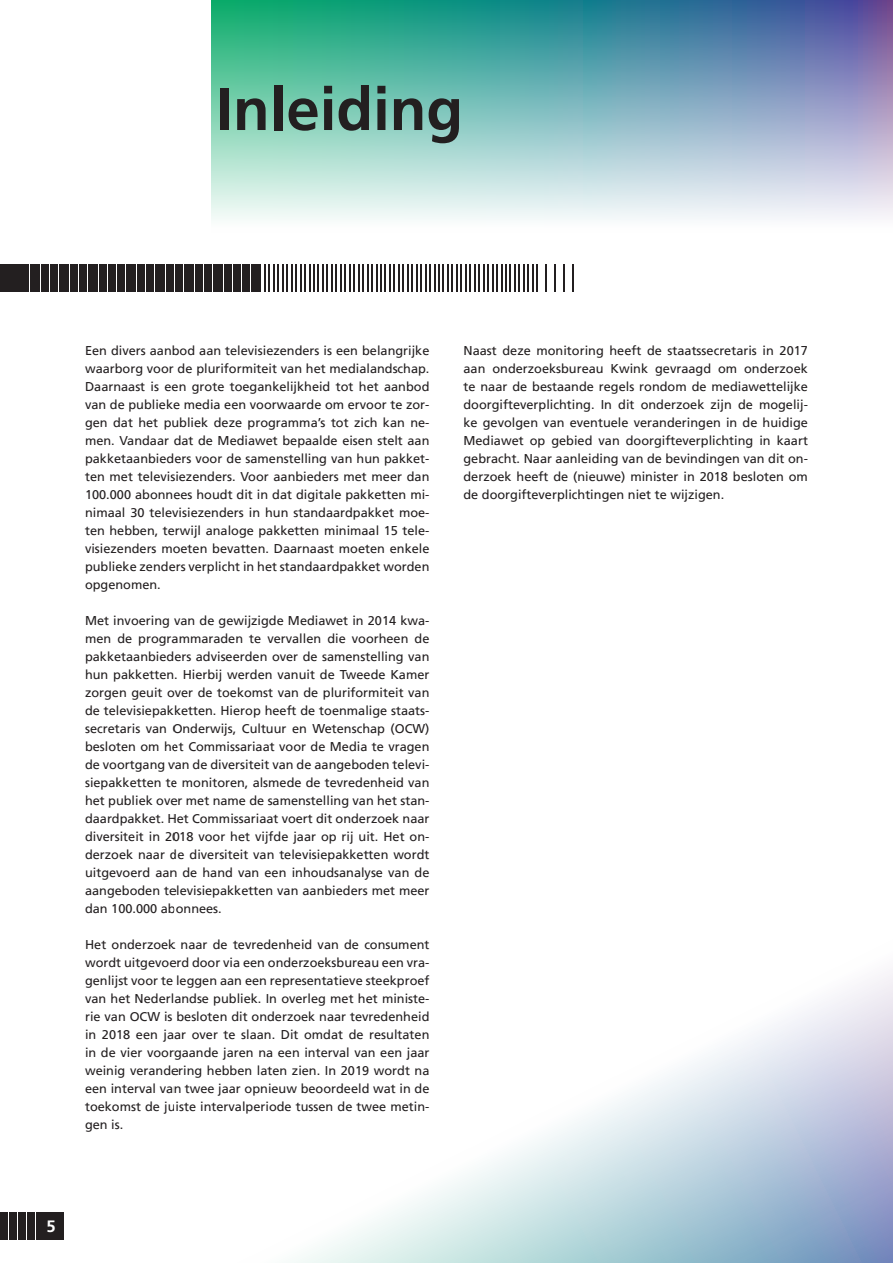
<style>
.page{position:relative;width:893px;height:1263px;background:#fff}
.page>*{position:absolute;margin:0;border:0;box-sizing:border-box;transform-origin:0 0}
.KOP{font:700 60px "Frutiger";color:#231f20}
.t1{font:700 16.5px "Frutiger";color:#fff}
.BODY{font:12.75px/18px "Frutiger LT";color:#231f20;text-align:justify}
</style>
<div class="page">
<img style="left:211px;top:0;width:682px;height:220px">
<div style="left:0;top:264px;width:27px;height:28px;background:#231f20"></div>
<svg style="left:28px;top:264px;width:273px;height:28px"></svg>
<hr style="left:304px;top:264px;width:2px;height:28px;background:#231f20">
<svg style="left:309px;top:264px;width:1px;height:28px"></svg>
<hr style="left:313px;top:264px;width:2px;height:28px;background:#231f20">
<svg style="left:318px;top:264px;width:50px;height:28px"></svg>
<hr style="left:371px;top:264px;width:2px;height:28px;background:#231f20">
<svg style="left:376px;top:264px;width:1px;height:28px"></svg>
<hr style="left:380px;top:264px;width:2px;height:28px;background:#231f20">
<svg style="left:385px;top:264px;width:41px;height:28px"></svg>
<hr style="left:429px;top:264px;width:2px;height:28px;background:#231f20">
<svg style="left:434px;top:264px;width:1px;height:28px"></svg>
<hr style="left:438px;top:264px;width:2px;height:28px;background:#231f20">
<svg style="left:443px;top:264px;width:50px;height:28px"></svg>
<hr style="left:496px;top:264px;width:2px;height:28px;background:#231f20">
<svg style="left:501px;top:264px;width:37px;height:28px"></svg>
<hr style="left:545px;top:264px;width:2px;height:28px;background:#231f20">
<hr style="left:554px;top:264px;width:2px;height:28px;background:#231f20">
<svg style="left:563px;top:264px;width:1px;height:28px"></svg>
<svg style="left:572px;top:264px;width:1px;height:28px"></svg>
<svg style="left:294px;top:973px;width:599px;height:290px"></svg>
<div style="left:36px;top:1212px;width:28px;height:28px;background:#231f20"></div>
<svg style="left:0;top:1212px;width:35px;height:28px"></svg>
<p class="KOP" style="left:216px;top:74px;width:248px">Inleiding</p>
<p class="BODY" style="left:85px;top:342px;width:346px">Een divers aanbod aan televisiezenders is een belangrijke waarborg voor de pluriformiteit van het medialandschap.<br>Daarnaast is een grote toegankelijkheid tot het aanbod van de publieke media een voorwaarde om ervoor te zor&shy;gen dat het publiek deze programma’s tot zich kan ne&shy;men. Vandaar dat de Mediawet bepaalde eisen stelt aan pakketaanbieders voor de samenstelling van hun pakket&shy;ten met televisiezenders. Voor aanbieders met meer dan 100.000 abonnees houdt dit in dat digitale pakketten mi&shy;nimaal 30 televisiezenders in hun standaardpakket moe&shy;ten hebben, terwijl analoge pakketten minimaal 15 tele&shy;visiezenders moeten bevatten. Daarnaast moeten enkele publieke zenders verplicht in het standaardpakket worden opgenomen.</p>
<p class="BODY" style="left:85px;top:612px;width:346px">Met invoering van de gewijzigde Mediawet in 2014 kwa&shy;men de programmaraden te vervallen die voorheen de pakketaanbieders adviseerden over de samenstelling van hun pakketten. Hierbij werden vanuit de Tweede Kamer zorgen geuit over de toekomst van de pluriformiteit van de televisiepakketten. Hierop heeft de toenmalige staats&shy;secretaris van Onderwijs, Cultuur en Wetenschap (OCW) besloten om het Commissariaat voor de Media te vragen de voortgang van de diversiteit van de aangeboden televi&shy;siepakketten te monitoren, alsmede de tevredenheid van het publiek over met name de samenstelling van het stan&shy;daardpakket. Het Commissariaat voert dit onderzoek naar diversiteit in 2018 voor het vijfde jaar op rij uit. Het on&shy;derzoek naar de diversiteit van televisiepakketten wordt uitgevoerd aan de hand van een inhoudsanalyse van de aangeboden televisiepakketten van aanbieders met meer dan 100.000 abonnees.</p>
<p class="BODY" style="left:85px;top:936px;width:346px">Het onderzoek naar de tevredenheid van de consument wordt uitgevoerd door via een onderzoeksbureau een vra&shy;genlijst voor te leggen aan een representatieve steekproef van het Nederlandse publiek. In overleg met het ministe&shy;rie van OCW is besloten dit onderzoek naar tevredenheid in 2018 een jaar over te slaan. Dit omdat de resultaten in de vier voorgaande jaren na een interval van een jaar weinig verandering hebben laten zien. In 2019 wordt na een interval van twee jaar opnieuw beoordeeld wat in de toekomst de juiste intervalperiode tussen de twee metin&shy;gen is.</p>
<p class="BODY" style="left:463px;top:342px;width:346px">Naast deze monitoring heeft de staatssecretaris in 2017 aan onderzoeksbureau Kwink gevraagd om onderzoek te naar de bestaande regels rondom de mediawettelijke doorgifteverplichting. In dit onderzoek zijn de mogelij&shy;ke gevolgen van eventuele veranderingen in de huidige Mediawet op gebied van doorgifteverplichting in kaart gebracht. Naar aanleiding van de bevindingen van dit on&shy;derzoek heeft de (nieuwe) minister in 2018 besloten om de doorgifteverplichtingen niet te wijzigen.</p>
<p class="t1" style="left:46px;top:1217px;width:11px">5</p>
</div>
